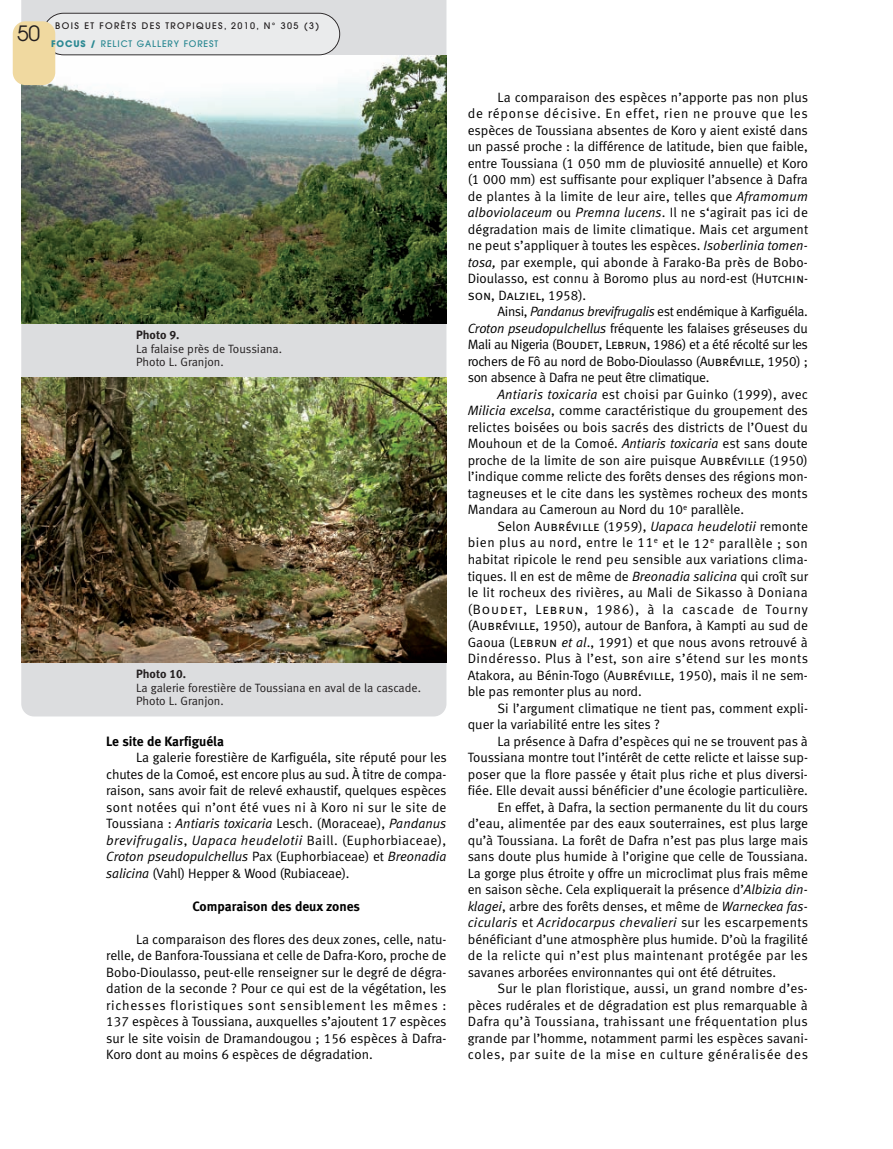
<style>
.page{position:relative;width:893px;height:1149px;background:#fff}
.page>*{position:absolute;margin:0;border:0;box-sizing:border-box;transform-origin:0 0}
.t1{font:21px "Avant Garde";color:#231f20}
.t2{font:13.5px/16.5px "Meta Normal LF";color:#000;text-align:justify}
.t3{font:italic 13.5px "Meta Normal LF";letter-spacing:.02em;color:#000}
.t4{font:13.5px "Meta Normal LF";letter-spacing:.03em;color:#000}
.t5{font:13.5px "Meta Normal LF";letter-spacing:.035em;color:#000}
.t6{font:13.5px "Meta Normal LF";letter-spacing:.05em;color:#000}
.t7{font:13.5px "Meta Bold LF";color:#000}
.t8{font:13.5px "Meta Normal LF Caps";color:#000}
.t9{font:12px/13.5px "Meta Normal LF";color:#231f20}
.t10{font:12px "Meta Bold LF";color:#231f20}
.t11{font:500 9px/18px "Avant Garde";letter-spacing:.15em;color:#231f20}
.s1{font-weight:700;color:#2c8993}
.s2{color:#2c8993}
.s3{font-style:italic}
.s4{font-family:"Meta Normal LF Caps"}
.s5{font-family:"Meta Normal LF"}
.s6{font-style:normal}
</style>
<div class="page">
<div style="left:21px;top:0;width:425px;height:716px;background:#dcdddf"></div>
<img style="left:21px;top:55px;width:425px;height:268px">
<img style="left:21px;top:377px;width:425px;height:285px">
<svg style="left:43px;top:13px;width:297px;height:42px;background:#e2e3e4"></svg>
<div style="left:13px;top:21px;width:42px;height:64px;background:#f0d9a0;border-radius:13px"></div>
<h1 class="t1" style="left:17px;top:26px;width:25px">50</h1>
<p class="t11" style="left:51px;top:18px;width:270px;text-indent:4px">BOIS ET FORÊTS DES TROPIQUES, 2010, N° 305 (3)<br><span class="s1">FOCUS /</span> <span class="s2">RELICT GALLERY FOREST</span></p>
<p class="t10" style="left:136px;top:331px;width:45px">Photo 9.</p>
<p class="t9" style="left:136px;top:343px;width:148px">La falaise près de Toussiana.<br>Photo L. Granjon.</p>
<p class="t10" style="left:136px;top:669px;width:52px">Photo 10.</p>
<p class="t9" style="left:136px;top:682px;width:286px">La galerie forestière de Toussiana en aval de la cascade.<br>Photo L. Granjon.</p>
<p class="t7" style="left:106px;top:736px;width:119px">Le site de Karfiguéla</p>
<p class="t2" style="left:106px;top:750px;width:342px;text-indent:30px">La galerie forestière de Karfiguéla, site réputé pour les chutes de la Comoé, est encore plus au sud. À titre de compa&shy;raison, sans avoir fait de relevé exhaustif, quelques espèces sont notées qui n’ont été vues ni à Koro ni sur le site de Toussiana : <span class="s3">Antiaris toxicaria</span> Lesch. (Moraceae), <span class="s3">Pandanus brevifrugalis</span>, <span class="s3">Uapaca heudelotii</span> Baill. (Euphorbiaceae), <span class="s3">Croton pseudopulchellus</span> Pax (Euphorbiaceae) et <span class="s3">Breonadia salicina</span> (Vahl) Hepper &amp; Wood (Rubiaceae).</p>
<p class="t7" style="left:193px;top:901px;width:169px">Comparaison des deux zones</p>
<p class="t2" style="left:106px;top:931px;width:342px;text-indent:30px">La comparaison des flores des deux zones, celle, natu&shy;relle, de Banfora-Toussiana et celle de Dafra-Koro, proche de Bobo-Dioulasso, peut-elle renseigner sur le degré de dégra&shy;dation de la seconde ? Pour ce qui est de la végétation, les richesses floristiques sont sensiblement les mêmes :<br>137 espèces à Toussiana, auxquelles s’ajoutent 17 espèces sur le site voisin de Dramandougou ; 156 espèces à Dafra-Koro dont au moins 6 espèces de dégradation.</p>
<p class="t2" style="left:468px;top:90px;width:342px;text-indent:30px">La comparaison des espèces n’apporte pas non plus de réponse décisive. En effet, rien ne prouve que les espèces de Toussiana absentes de Koro y aient existé dans un passé proche : la différence de latitude, bien que faible, entre Toussiana (1 050 mm de pluviosité annuelle) et Koro (1 000 mm) est suffisante pour expliquer l’absence à Dafra de plantes à la limite de leur aire, telles que <span class="s3">Aframomum alboviolaceum</span> ou <span class="s3">Premna lucens</span>. Il ne s‘agirait pas ici de dégradation mais de limite climatique. Mais cet argument ne peut s’appliquer à toutes les espèces. <span class="s3">Isoberlinia tomen&shy;tosa,</span> par exemple, qui abonde à Farako-Ba près de Bobo-Dioulasso, est connu à Boromo plus au nord-est (H<span class="s4">utchin -</span></p>
<p class="t8" style="left:468px;top:290px;width:120px">son<span class="s5">, D</span>alziel<span class="s5">, 1958).</span></p>
<p class="t2" style="left:468px;top:304px;width:342px;text-indent:30px">Ainsi, <span class="s3">Pandanus brevifrugalis</span> est endémique à Karfiguéla.<br><span class="s3">Croton pseudopulchellus</span> fréquente les falaises gréseuses du Mali au Nigeria (B<span class="s4">oudet</span>, L<span class="s4">ebrun,</span> 1986) et a été récolté sur les rochers de Fô au nord de Bobo-Dioulasso (<span class="s4">Aubréville</span>, 1950) ; son absence à Dafra ne peut être climatique.</p>
<p class="t2" style="left:468px;top:387px;width:342px;text-indent:30px"><span class="s3">Antiaris toxicaria</span> est choisi par Guinko (1999), avec <span class="s3">Milicia excelsa</span>, comme caractéristique du groupement des relictes boisées ou bois sacrés des districts de l’Ouest du Mouhoun et de la Comoé. <span class="s3">Antiaris toxicaria</span> est sans doute proche de la limite de son aire puisque A<span class="s4">ubréville</span> (1950) l’indique comme relicte des forêts denses des régions mon&shy;tagneuses et le cite dans les systèmes rocheux des monts Mandara au Cameroun au Nord du 10<sup>e</sup> parallèle.</p>
<p class="t2" style="left:468px;top:519px;width:342px;text-indent:30px">Selon A<span class="s4">ubréville</span> (1959), <span class="s3">Uapaca heudelotii</span> remonte bien plus au nord, entre le 11<sup>e</sup> et le 12<sup>e</sup> parallèle ; son habitat ripicole le rend peu sensible aux variations clima&shy;tiques. Il en est de même de <span class="s3">Breonadia salicina</span> qui croît sur le lit rocheux des rivières, au Mali de Sikasso à Doniana (B<span class="s4">oudet</span>, L<span class="s4">ebrun</span>, 1986), à la cascade de Tourny (A<span class="s4">ubréville</span>, 1950), autour de Banfora, à Kampti au sud de Gaoua (L<span class="s4">ebrun</span> <span class="s3">et al</span>., 1991) et que nous avons retrouvé à Dindéresso. Plus à l’est, son aire s’étend sur les monts Atakora, au Bénin-Togo (A<span class="s4">ubréville</span>, 1950), mais il ne sem&shy;ble pas remonter plus au nord.</p>
<p class="t2" style="left:468px;top:700px;width:342px;text-indent:30px">Si l’argument climatique ne tient pas, comment expli&shy;quer la variabilité entre les sites ?</p>
<p class="t2" style="left:497px;top:733px;width:312px">La présence à Dafra d’espèces qui ne se trouvent pas à</p>
<p class="t2" style="left:468px;top:750px;width:342px">Toussiana montre tout l’intérêt de cette relicte et laisse sup-</p>
<p class="t2" style="left:468px;top:766px;width:342px">poser que la flore passée y était plus riche et plus diversi-</p>
<p class="t2" style="left:468px;top:783px;width:342px">fiée. Elle devait aussi bénéficier d’une écologie particulière.</p>
<p class="t2" style="left:497px;top:799px;width:312px">En effet, à Dafra, la section permanente du lit du cours</p>
<p class="t2" style="left:468px;top:816px;width:342px">d’eau, alimentée par des eaux souterraines, est plus large</p>
<p class="t2" style="left:468px;top:832px;width:342px">qu’à Toussiana. La forêt de Dafra n’est pas plus large mais</p>
<p class="t2" style="left:468px;top:849px;width:342px">sans doute plus humide à l’origine que celle de Toussiana.</p>
<p class="t2" style="left:468px;top:865px;width:342px">La gorge plus étroite y offre un microclimat plus frais même</p>
<p class="t2" style="left:468px;top:882px;width:342px">en saison sèche. Cela expliquerait la présence d’<span class="s3">Albizia din-</span></p>
<p class="t2" style="left:468px;top:898px;width:342px"><span class="s3">klagei</span>, arbre des forêts denses, et même de <span class="s3">Warneckea fas-</span></p>
<p class="t3" style="left:468px;top:917px;width:342px">cicularis <span class="s6">et</span> Acridocarpus chevalieri <span class="s6">sur les escarpements</span></p>
<p class="t2" style="left:468px;top:931px;width:342px">bénéficiant d’une atmosphère plus humide. D’où la fragilité</p>
<p class="t5" style="left:468px;top:950px;width:342px">de la relicte qui n’est plus maintenant protégée par les</p>
<p class="t2" style="left:468px;top:964px;width:310px">savanes arborées environnantes qui ont été détruites.</p>
<p class="t2" style="left:497px;top:981px;width:312px">Sur le plan floristique, aussi, un grand nombre d’es-</p>
<p class="t2" style="left:468px;top:997px;width:342px">pèces rudérales et de dégradation est plus remarquable à</p>
<p class="t4" style="left:468px;top:1016px;width:342px">Dafra qu’à Toussiana, trahissant une fréquentation plus</p>
<p class="t2" style="left:468px;top:1030px;width:342px">grande par l’homme, notamment parmi les espèces savani-</p>
<p class="t6" style="left:468px;top:1049px;width:342px">coles, par suite de la mise en culture généralisée des</p>
</div>
